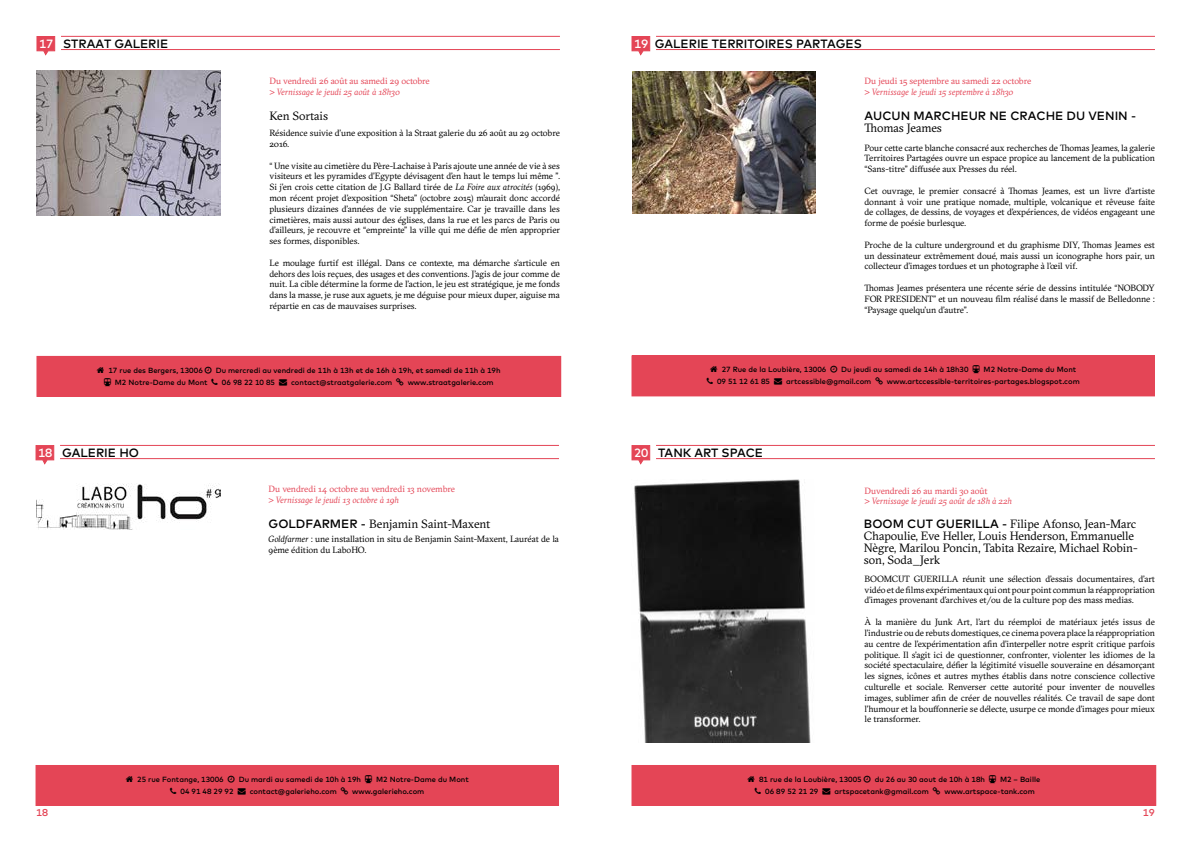
<style>
.page{position:relative;width:1191px;height:842px;background:#fff}
.page>*{position:absolute;margin:0;border:0;box-sizing:border-box;transform-origin:0 0}
.t1{font:12px/12px "GT Sectra";letter-spacing:-.005em;color:#000}
.t2{font:500 12px "Mark";color:#000}
.t3{font:500 10px "Mark";color:#e44556}
.t4{font:9px/10.8px "GT Sectra";letter-spacing:-.005em;color:#000;text-align:justify}
.t5{font:italic 9px "GT Sectra";letter-spacing:-.005em;color:#e44556}
.t6{font:9px "GT Sectra";letter-spacing:-.01em;color:#e44556}
.t7{font:500 7.5px "Mark";color:#000}
.s1{color:#fff}
.s2{font-style:italic}
.s3{font-family:"Mark";font-weight:500}
</style>
<div class="page">
<div style="left:632px;top:356px;width:522px;height:40px;background:#e44556"></div>
<div style="left:631px;top:355px;width:524px;height:41px;border:1px solid #e44556"></div>
<hr style="left:60px;top:445px;width:499px;height:1px;background:#e44556">
<svg style="left:35px;top:445px;width:20px;height:20px"></svg>
<hr style="left:60px;top:458px;width:499px;height:1px;background:#e44556">
<div style="left:36px;top:765px;width:522px;height:40px;background:#e44556"></div>
<div style="left:36px;top:765px;width:523px;height:41px;border:1px solid #e44556"></div>
<hr style="left:656px;top:36px;width:499px;height:1px;background:#e44556">
<svg style="left:631px;top:36px;width:19px;height:20px"></svg>
<hr style="left:656px;top:49px;width:499px;height:1px;background:#e44556">
<div style="left:632px;top:765px;width:523px;height:40px;background:#e44556"></div>
<div style="left:631px;top:765px;width:525px;height:41px;border:1px solid #e44556"></div>
<hr style="left:656px;top:445px;width:499px;height:1px;background:#e44556">
<svg style="left:631px;top:445px;width:19px;height:20px"></svg>
<hr style="left:656px;top:458px;width:499px;height:1px;background:#e44556">
<div style="left:37px;top:356px;width:524px;height:40px;background:#e44556"></div>
<div style="left:36px;top:356px;width:525px;height:41px;border:1px solid #e44556"></div>
<img style="left:36px;top:71px;width:185px;height:145px">
<hr style="left:61px;top:36px;width:499px;height:1px;background:#e44556">
<svg style="left:36px;top:36px;width:20px;height:20px"></svg>
<hr style="left:61px;top:49px;width:499px;height:1px;background:#e44556">
<img style="left:36px;top:483px;width:185px;height:47px">
<img style="left:632px;top:71px;width:183px;height:142px">
<img style="left:634px;top:480px;width:177px;height:263px">
<h1 class="t2" style="left:39px;top:36px;width:131px"><span class="s1">17</span> STRAAT GALERIE</h1>
<h1 class="t2" style="left:634px;top:36px;width:229px"><span class="s1">19</span> GALERIE TERRITOIRES PARTAGES</h1>
<p class="t6" style="left:269px;top:76px;width:162px">Du vendredi 26 août au samedi 29 octobre</p>
<p class="t5" style="left:269px;top:86px;width:132px">&gt; Vernissage le jeudi 25 août à 18h30</p>
<p class="t5" style="left:864px;top:76px;width:170px">&gt; Vente aux enchères le dimanch 28 août à 14h</p>
<p class="t6" style="left:864px;top:76px;width:168px">Du jeudi 15 septembre au samedi 22 octobre</p>
<p class="t5" style="left:864px;top:86px;width:150px">&gt; Vernissage le jeudi 15 septembre à 18h30</p>
<h1 class="t1" style="left:269px;top:110px;width:60px">Ken Sortais</h1>
<p class="t4" style="left:269px;top:128px;width:292px">Résidence suivie d’une exposition à la Straat galerie du 26 août au 29 octobre<br>2016.</p>
<p class="t4" style="left:269px;top:160px;width:292px">“ Une visite au cimetière du Père-Lachaise à Paris ajoute une année de vie à ses visiteurs et les pyramides d’Egypte dévisagent d’en haut le temps lui même ”.<br>Si j’en crois cette citation de J.G Ballard tirée de <span class="s2">La Foire aux atrocités</span> (1969), mon récent projet d’exposition “Sheta” (octobre 2015) m’aurait donc accordé plusieurs dizaines d’années de vie supplémentaire. Car je travaille dans les cimetières, mais aussi autour des églises, dans la rue et les parcs de Paris ou d’ailleurs, je recouvre et “empreinte” la ville qui me défie de m’en approprier ses formes, disponibles.</p>
<p class="t4" style="left:269px;top:257px;width:292px">Le moulage furtif est illégal. Dans ce contexte, ma démarche s’articule en dehors des lois reçues, des usages et des conventions. J’agis de jour comme de nuit. La cible détermine la forme de l’action, le jeu est stratégique, je me fonds dans la masse, je ruse aux aguets, je me déguise pour mieux duper, aiguise ma répartie en cas de mauvaises surprises.</p>
<h1 class="t2" style="left:864px;top:109px;width:273px">AUCUN MARCHEUR NE CRACHE DU VENIN -</h1>
<h1 class="t1" style="left:864px;top:122px;width:79px">Thomas Jeames</h1>
<p class="t4" style="left:864px;top:142px;width:292px">Pour cette carte blanche consacré aux recherches de Thomas Jeames, la galerie Territoires Partagées ouvre un espace propice au lancement de la publication “Sans-titre” diffusée aux Presses du réel.</p>
<p class="t4" style="left:864px;top:185px;width:292px">Cet ouvrage, le premier consacré à Thomas Jeames, est un livre d’artiste donnant à voir une pratique nomade, multiple, volcanique et rêveuse faite de collages, de dessins, de voyages et d’expériences, de vidéos engageant une forme de poésie burlesque.</p>
<p class="t4" style="left:864px;top:239px;width:292px">Proche de la culture underground et du graphisme DIY, Thomas Jeames est un dessinateur extrêmement doué, mais aussi un iconographe hors pair, un collecteur d’images tordues et un photographe à l’œil vif.</p>
<p class="t4" style="left:864px;top:282px;width:292px">Thomas Jeames présentera une récente série de dessins intitulée “NOBODY FOR PRESIDENT” et un nouveau film réalisé dans le massif de Belledonne : “Paysage quelqu’un d’autre”.</p>
<p class="t7" style="left:108px;top:366px;width:96px">17 rue des Bergers, 13006</p>
<p class="t7" style="left:216px;top:366px;width:286px">Du mercredi au vendredi de 11h à 13h et de 16h à 19h, et samedi de 11h à 19h</p>
<p class="t7" style="left:115px;top:378px;width:94px">M2 Notre-Dame du Mont</p>
<p class="t7" style="left:222px;top:378px;width:172px">06 98 22 10 85 → contact@straatgalerie.com</p>
<p class="t7" style="left:408px;top:378px;width:87px">www.straatgalerie.com</p>
<p class="t7" style="left:721px;top:365px;width:106px">27 Rue de la Loubière, 13006</p>
<p class="t7" style="left:841px;top:365px;width:129px">Du jeudi au samedi de 14h à 18h30</p>
<p class="t7" style="left:983px;top:365px;width:94px">M2 Notre-Dame du Mont</p>
<p class="t7" style="left:717px;top:377px;width:156px">09 51 12 61 85 → artcessible@gmail.com</p>
<p class="t7" style="left:886px;top:377px;width:194px">www.artccessible-territoires-partages.blogspot.com</p>
<h1 class="t2" style="left:38px;top:445px;width:102px"><span class="s1">18</span> GALERIE HO</h1>
<h1 class="t2" style="left:634px;top:445px;width:131px"><span class="s1">20</span> TANK ART SPACE</h1>
<p class="t6" style="left:268px;top:483px;width:188px">Du vendredi 14 octobre au vendredi 13 novembre</p>
<p class="t5" style="left:268px;top:494px;width:132px">&gt; Vernissage le jeudi 13 octobre à 19h</p>
<h1 class="t1" style="left:268px;top:518px;width:223px"><span class="s3">GOLDFARMER -</span> Benjamin Saint-Maxent</h1>
<p class="t4" style="left:268px;top:534px;width:292px"><span class="s2">Goldfarmer</span> : une installation in situ de Benjamin Saint-Maxent, Lauréat de la<br>9ème édition du LaboHO.</p>
<p class="t6" style="left:864px;top:485px;width:125px">Duvendredi 26 au mardi 30 août</p>
<p class="t5" style="left:864px;top:495px;width:149px">&gt; Vernissage le jeudi 25 août de 18h à 22h</p>
<h1 class="t1" style="left:864px;top:518px;width:275px"><span class="s3">BOOM CUT GUERILLA -</span> Filipe Afonso, Jean-Marc Chapoulie, Eve Heller, Louis Henderson, Emmanuelle Nègre, Marilou Poncin, Tabita Rezaire, Michael Robin&shy;son, Soda_Jerk</h1>
<p class="t4" style="left:864px;top:573px;width:292px">BOOMCUT GUERILLA réunit une sélection d’essais documentaires, d’art vidéo et de films expérimentaux qui ont pour point commun la réappropriation d’images provenant d’archives et/ou de la culture pop des mass medias.</p>
<p class="t4" style="left:864px;top:617px;width:292px">À la manière du Junk Art, l’art du réemploi de matériaux jetés issus de l’industrie ou de rebuts domestiques, ce cinema povera place la réappropriation au centre de l’expérimentation afin d’interpeller notre esprit critique parfois politique. Il s’agit ici de questionner, confronter, violenter les idiomes de la société spectaculaire, défier la légitimité visuelle souveraine en désamorçant les signes, icônes et autres mythes établis dans notre conscience collective culturelle et sociale. Renverser cette autorité pour inventer de nouvelles images, sublimer afin de créer de nouvelles réalités. Ce travail de sape dont l’humour et la bouffonnerie se délecte, usurpe ce monde d’images pour mieux le transformer.</p>
<p class="t7" style="left:137px;top:775px;width:88px">25 rue Fontange, 13006</p>
<p class="t7" style="left:239px;top:775px;width:124px">Du mardi au samedi de 10h à 19h</p>
<p class="t7" style="left:376px;top:775px;width:94px">M2 Notre-Dame du Mont</p>
<p class="t7" style="left:180px;top:787px;width:158px">04 91 48 29 92 → contact@galerieho.com</p>
<p class="t7" style="left:352px;top:787px;width:74px">www.galerieho.com</p>
<p class="t7" style="left:759px;top:775px;width:104px">81 rue de la Loubière, 13005</p>
<p class="t7" style="left:874px;top:775px;width:112px">du 26 au 30 aout de 10h à 18h</p>
<p class="t7" style="left:1000px;top:775px;width:42px">M2 – Baille</p>
<p class="t7" style="left:765px;top:787px;width:165px">06 89 52 21 29 → artspacetank@gmail.com</p>
<p class="t7" style="left:944px;top:787px;width:92px">www.artspace-tank.com</p>
<p class="t3" style="left:36px;top:807px;width:13px">18</p>
<p class="t3" style="left:1143px;top:807px;width:13px">19</p>
</div>
